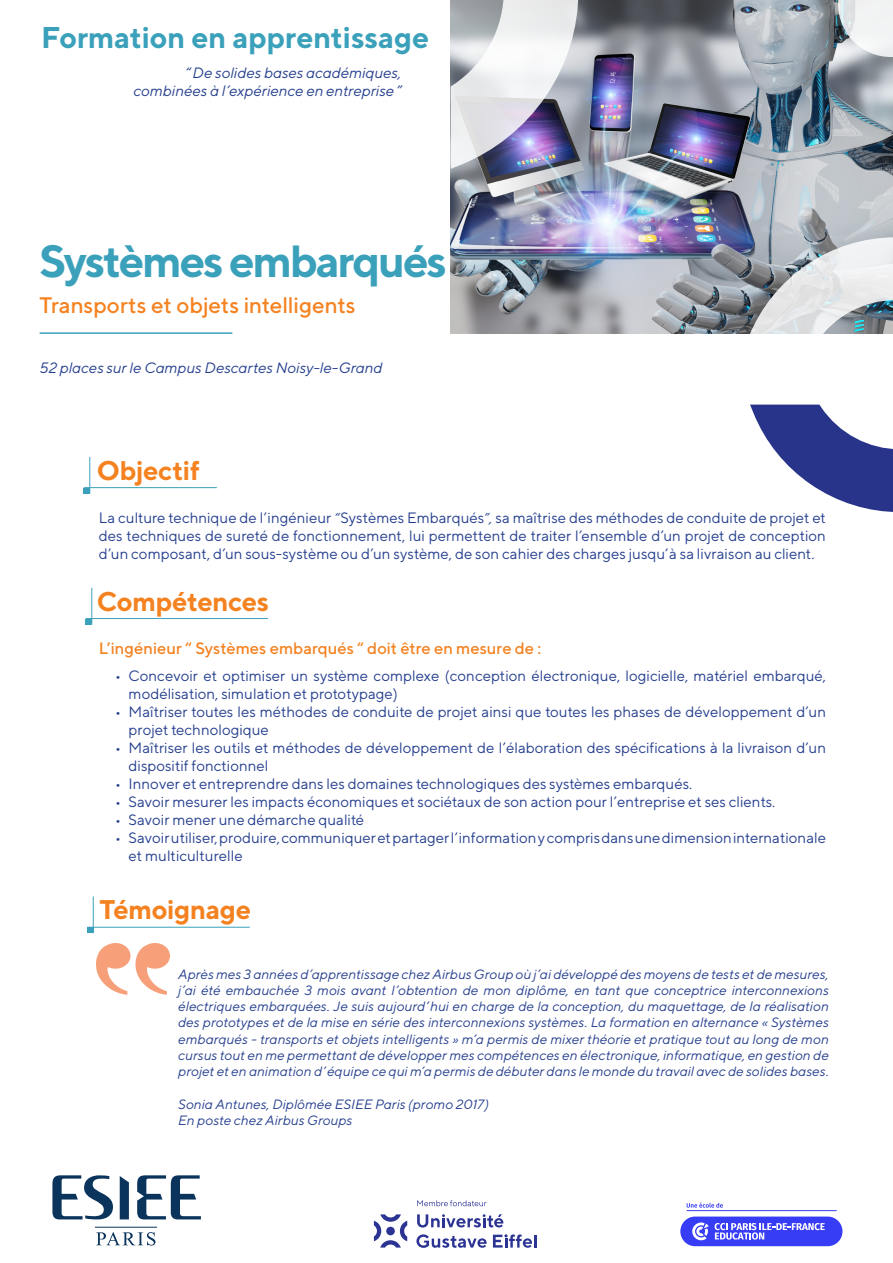
<style>
.page{position:relative;width:893px;height:1263px;background:#fff}
.page>*{position:absolute;margin:0;border:0;box-sizing:border-box;transform-origin:0 0}
._2021_Filières{font:700 45px "TT Norms";letter-spacing:-.05em;color:#3ba1bb}
._2021_Apprentissage{font:700 30px "TT Norms";letter-spacing:-.005em;color:#3ba1bb}
._2021_Objectif{font:700 27px "TT Norms";letter-spacing:-.015em;color:#f58220}
._2021_SS_titre_filiè{font:500 22.5px "TT Norms";letter-spacing:-.005em;color:#f58220}
._2021_SS_titre_objec{font:500 16.5px "TT Norms";color:#f58220}
._2021_Texte{font:15px/18px "TT Norms";color:#253f8e}
._2021_Italique_haut{font:italic 15px/18px "TT Norms";color:#253f8e;text-align:right}
._2021_Nbre_places{font:italic 15px "TT Norms";color:#253f8e}
.t1{font:italic 13.5px/16.2px "TT Norms";letter-spacing:.005em;color:#253f8e;text-align:justify}
.s1{font-style:italic;font-size:14.25px}
</style>
<div class="page">
<svg style="left:96px;top:1232px;width:59px;height:13px"></svg>
<svg style="left:52px;top:1175px;width:61px;height:44px"></svg>
<svg style="left:120px;top:1176px;width:9px;height:43px"></svg>
<svg style="left:137px;top:1175px;width:64px;height:44px"></svg>
<img style="left:451px;top:0;width:442px;height:334px">
<hr style="left:687px;top:1210px;width:150px;height:1px;background:#373cf5">
<svg style="left:687px;top:1202px;width:36px;height:6px"></svg>
<div style="left:680px;top:1216px;width:162px;height:30px;background:#373cf5;border-radius:15px"></div>
<svg style="left:692px;top:1222px;width:17px;height:18px"></svg>
<svg style="left:715px;top:1223px;width:110px;height:16px"></svg>
<img style="left:451px;top:0;width:127px;height:169px">
<svg style="left:838px;top:0;width:55px;height:57px"></svg>
<svg style="left:745px;top:237px;width:148px;height:97px"></svg>
<hr style="left:40px;top:332px;width:192px;height:2px;background:#3ba1bb">
<hr style="left:89px;top:457px;width:1px;height:36px;background:#3ba1bb">
<hr style="left:84px;top:487px;width:133px;height:1px;background:#3ba1bb">
<svg style="left:84px;top:488px;width:5px;height:5px"></svg>
<hr style="left:91px;top:588px;width:1px;height:36px;background:#3ba1bb">
<hr style="left:86px;top:618px;width:182px;height:1px;background:#3ba1bb">
<svg style="left:86px;top:619px;width:5px;height:5px"></svg>
<svg style="left:750px;top:405px;width:143px;height:107px"></svg>
<svg style="left:374px;top:1214px;width:33px;height:33px"></svg>
<div style="left:386px;top:1227px;width:9px;height:8px;background:#2b3393;border-radius:50%"></div>
<svg style="left:417px;top:1214px;width:86px;height:13px"></svg>
<svg style="left:416px;top:1234px;width:71px;height:14px"></svg>
<svg style="left:493px;top:1234px;width:43px;height:14px"></svg>
<svg style="left:417px;top:1200px;width:69px;height:6px"></svg>
<img style="left:96px;top:943px;width:74px;height:51px">
<hr style="left:93px;top:896px;width:1px;height:37px;background:#3ba1bb">
<hr style="left:87px;top:927px;width:163px;height:1px;background:#3ba1bb">
<svg style="left:87px;top:928px;width:6px;height:5px"></svg>
<p class="_2021_Apprentissage" style="left:41px;top:19px;width:390px">Formation en apprentissage</p>
<p class="_2021_Italique_haut" style="left:133px;top:64px;width:270px">“De solides bases académiques, combinées à l’expérience en entreprise”</p>
<p class="_2021_Filières" style="left:40px;top:233px;width:409px">Systèmes embarqués</p>
<p class="_2021_SS_titre_filiè" style="left:40px;top:291px;width:318px">Transports et objets intelligents</p>
<p class="_2021_Nbre_places" style="left:40px;top:358px;width:344px">52 places sur le Campus Descartes Noisy-le-Grand</p>
<p class="_2021_Objectif" style="left:97px;top:453px;width:105px">Objectif</p>
<p class="_2021_Texte" style="left:99px;top:508px;width:729px;text-align:justify">La culture technique de l’ingénieur <span class="s1">“</span>Systèmes Embarqués<span class="s1">”,</span> sa maîtrise des méthodes de conduite de projet et des techniques de sureté de fonctionnement, lui permettent de traiter l’ensemble d’un projet de conception d’un composant, d’un sous-système ou d’un système, de son cahier des charges jusqu’à sa livraison au client.</p>
<p class="_2021_Objectif" style="left:97px;top:585px;width:174px">Compétences</p>
<p class="_2021_SS_titre_objec" style="left:99px;top:638px;width:444px">L’ingénieur “ Systèmes embarqués “ doit être en mesure de :</p>
<p class="_2021_Texte" style="left:129px;top:666px;width:699px;text-indent:-14px">• Concevoir et optimiser un système complexe (conception électronique, logicielle, matériel embarqué, modélisation, simulation et prototypage)</p>
<p class="_2021_Texte" style="left:129px;top:702px;width:699px;text-indent:-14px">• Maîtriser toutes les méthodes de conduite de projet ainsi que toutes les phases de développement d’un projet technologique</p>
<p class="_2021_Texte" style="left:129px;top:738px;width:699px;text-indent:-14px">• Maîtriser les outils et méthodes de développement de l’élaboration des spécifications à la livraison d’un dispositif fonctionnel</p>
<p class="_2021_Texte" style="left:115px;top:774px;width:579px">• Innover et entreprendre dans les domaines technologiques des systèmes embarqués.</p>
<p class="_2021_Texte" style="left:115px;top:792px;width:662px">• Savoir mesurer les impacts économiques et sociétaux de son action pour l’entreprise et ses clients.</p>
<p class="_2021_Texte" style="left:115px;top:810px;width:250px">• Savoir mener une démarche qualité</p>
<p class="_2021_Texte" style="left:129px;top:828px;width:699px;text-indent:-14px">• Savoir utiliser, produire, communiquer et partager l’information y compris dans une dimension internationale et multiculturelle</p>
<p class="_2021_Objectif" style="left:100px;top:893px;width:153px">Témoignage</p>
<p class="t1" style="left:178px;top:966px;width:652px">Après mes 3 années d’apprentissage chez Airbus Group où j’ai développé des moyens de tests et de mesures, j’ai été embauchée 3 mois avant l’obtention de mon diplôme, en tant que conceptrice interconnexions électriques embarquées. Je suis aujourd’hui en charge de la conception, du maquettage, de la réalisation des prototypes et de la mise en série des interconnexions systèmes. La formation en alternance « Systèmes embarqués - transports et objets intelligents » m’a permis de mixer théorie et pratique tout au long de mon cursus tout en me permettant de développer mes compétences en électronique, informatique, en gestion de projet et en animation d’équipe ce qui m’a permis de débuter dans le monde du travail avec de solides bases.</p>
<p class="t1" style="left:178px;top:1095px;width:312px">Sonia Antunes, Diplômée ESIEE Paris (promo 2017)</p>
<p class="t1" style="left:178px;top:1111px;width:176px">En poste chez Airbus Groups</p>
</div>
